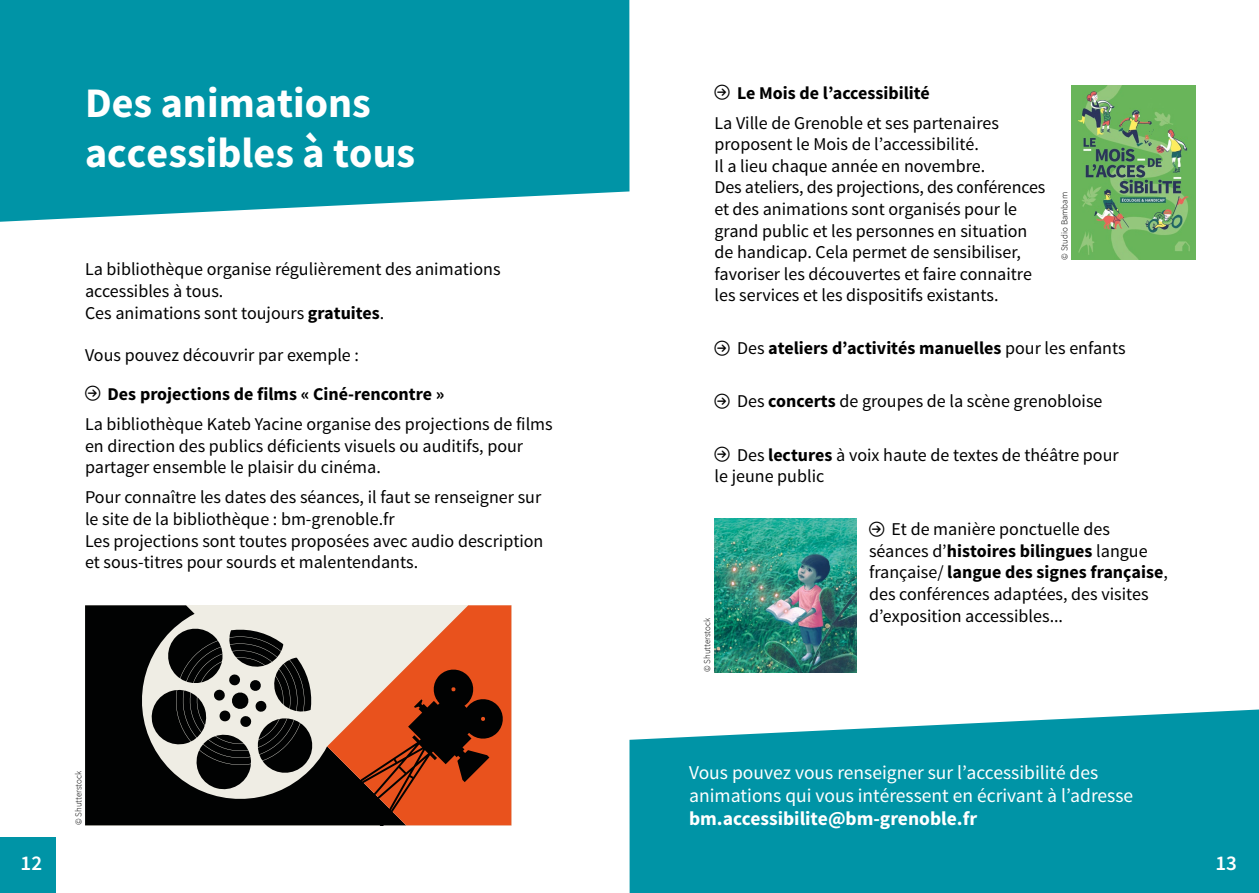
<style>
.page{position:relative;width:1259px;height:893px;background:#fff}
.page>*{position:absolute;margin:0;border:0;box-sizing:border-box;transform-origin:0 0}
.t1{font:42.15px/50.6px "Source Sans Variable";color:#fff}
.t2{font:600 21px "Source Sans Pro";color:#fff}
.t3{font:19.5px/23.4px "Source Sans Pro";color:#fff}
.t4{font:700 19.5px "Source Sans Pro";color:#fff}
.t5{font:18px/21.6px "Source Sans Pro";color:#000}
.t6{font:700 18px/38.5px "Source Sans Pro";color:#000}
.t7{font:300 9px "Source Sans Pro";color:#000}
.s1{font-weight:700}
.s2{font-weight:400}
.s3{font-family:"Arrowstfb";font-weight:400;font-size:15px}
.s4{font-family:"Arrowstfb";font-size:15px}
</style>
<div class="page">
<div style="left:0;top:838px;width:55px;height:55px;background:#0094a6"></div>
<div style="left:0;top:0;width:629px;height:222px;background:#0094a6"></div>
<div style="left:85px;top:605px;width:47px;height:220px;background:#010202"></div>
<svg style="left:132px;top:605px;width:379px;height:220px;background:#8b6454"></svg>
<svg style="left:629px;top:709px;width:630px;height:184px;background:#199eae"></svg>
<img style="left:714px;top:519px;width:142px;height:153px">
<div style="left:1203px;top:838px;width:56px;height:55px;background:#0094a6"></div>
<img style="left:1071px;top:85px;width:124px;height:175px">
<h1 class="t1" style="left:85px;top:78px;width:332px">Des animations accessibles à tous</h1>
<p class="t5" style="left:85px;top:259px;width:417px">La bibliothèque organise régulièrement des animations accessibles à tous.<br>Ces animations sont toujours <span class="s1">gratuites</span>.</p>
<p class="t6" style="left:85px;top:337px;width:361px"><span class="s2">Vous pouvez découvrir par exemple :<br></span><span class="s3">N</span> Des projections de films « Ciné-rencontre »</p>
<p class="t5" style="left:85px;top:414px;width:469px">La bibliothèque Kateb Yacine organise des projections de films en direction des publics déficients visuels ou auditifs, pour partager ensemble le plaisir du cinéma.</p>
<p class="t5" style="left:85px;top:487px;width:460px">Pour connaître les dates des séances, il faut se renseigner sur le site de la bibliothèque : bm-grenoble.fr<br>Les projections sont toutes proposées avec audio description et sous-titres pour sourds et malentendants.</p>
<p class="t5" style="left:714px;top:78px;width:286px;line-height:30.2px"><span class="s4">N</span> <span class="s1">Le Mois de l’accessibilité<br></span>La Ville de Grenoble et ses partenaires</p>
<p class="t5" style="left:714px;top:134px;width:332px">proposent le Mois de l’accessibilité.<br>Il a lieu chaque année en novembre.<br>Des ateliers, des projections, des conférences et des animations sont organisés pour le grand public et les personnes en situation de handicap. Cela permet de sensibiliser, favoriser les découvertes et faire connaitre les services et les dispositifs existants.</p>
<p class="t6" style="left:714px;top:330px;width:413px"><span class="s3">N</span> <span class="s2">Des</span> ateliers d’activités manuelles <span class="s2">pour les enfants</span></p>
<p class="t5" style="left:714px;top:391px;width:389px"><span class="s4">N</span> Des <span class="s1">concerts</span> de groupes de la scène grenobloise</p>
<p class="t5" style="left:714px;top:444px;width:406px"><span class="s4">N</span> Des <span class="s1">lectures</span> à voix haute de textes de théâtre pour le jeune public</p>
<p class="t5" style="left:869px;top:519px;width:300px"><span class="s4">N</span> Et de manière ponctuelle des séances d’<span class="s1">histoires bilingues</span> langue française/ <span class="s1">langue des signes française</span>, des conférences adaptées, des visites d’exposition accessibles...</p>
<p class="t7" style="left:1059px;top:260px;width:69px;rotate:-90deg">© Studio Bambam</p>
<p class="t7" style="left:702px;top:672px;width:56px;rotate:-90deg">© Shutterstock</p>
<p class="t2" style="left:21px;top:850px;width:23px">12</p>
<p class="t7" style="left:73px;top:825px;width:56px;rotate:-90deg">© Shutterstock</p>
<p class="t3" style="left:689px;top:761px;width:446px">Vous pouvez vous renseigner sur l’accessibilité des animations qui vous intéressent en écrivant à l’adresse</p>
<p class="t4" style="left:689px;top:806px;width:290px">bm.accessibilite@bm-grenoble.fr</p>
<p class="t2" style="left:1215px;top:850px;width:23px">13</p>
</div>
